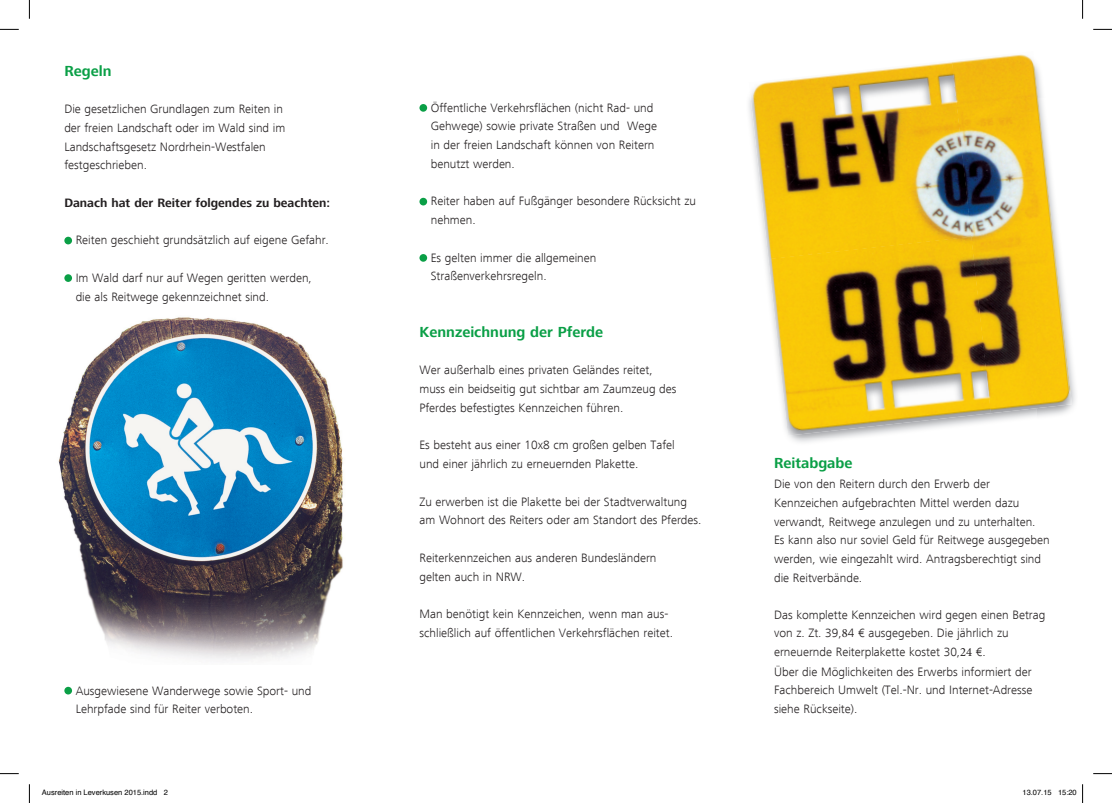
<style>
.page{position:relative;width:1112px;height:803px;background:#fff}
.page>*{position:absolute;margin:0;border:0;box-sizing:border-box;transform-origin:0 0}
.t1{font:700 15px "Frutiger Next LT";color:#0a9f46}
.t2{font:300 12.5px/18.8px "Frutiger Next LT";color:#231f20}
.t3{font:700 12.5px "Frutiger Next LT";color:#231f20}
.t4{font:7.5px "Helvetica";color:#000}
.s1{font-family:"Minion Pro";font-weight:400}
</style>
<div class="page">
<div style="left:64px;top:237px;width:8px;height:7px;background:#0a9f46;border-radius:50%"></div>
<div style="left:64px;top:274px;width:8px;height:8px;background:#0a9f46;border-radius:50%"></div>
<div style="left:64px;top:687px;width:8px;height:7px;background:#0a9f46;border-radius:50%"></div>
<div style="left:419px;top:104px;width:8px;height:8px;background:#0a9f46;border-radius:50%"></div>
<div style="left:419px;top:198px;width:8px;height:7px;background:#0a9f46;border-radius:50%"></div>
<div style="left:419px;top:254px;width:8px;height:8px;background:#0a9f46;border-radius:50%"></div>
<img style="left:58px;top:317px;width:285px;height:343px">
<img style="left:1036px;top:359px;width:39px;height:58px">
<img style="left:749px;top:62px;width:202px;height:197px">
<img style="left:951px;top:55px;width:120px;height:358px">
<img style="left:768px;top:236px;width:222px;height:200px">
<svg style="left:0;top:29px;width:19px;height:1px"></svg>
<svg style="left:1093px;top:29px;width:18px;height:1px"></svg>
<svg style="left:0;top:773px;width:19px;height:1px"></svg>
<svg style="left:1093px;top:773px;width:18px;height:1px"></svg>
<svg style="left:29px;top:0;width:1px;height:19px"></svg>
<svg style="left:29px;top:784px;width:1px;height:19px"></svg>
<svg style="left:1082px;top:0;width:1px;height:19px"></svg>
<svg style="left:1082px;top:784px;width:1px;height:19px"></svg>
<p class="t1" style="left:64px;top:62px;width:49px">Regeln</p>
<p class="t2" style="left:64px;top:100px;width:222px">Die gesetzlichen Grundlagen zum Reiten in der freien Landschaft oder im Wald sind im Landschaftsgesetz Nordrhein-Westfalen festgeschrieben.</p>
<p class="t3" style="left:64px;top:196px;width:267px">Danach hat der Reiter folgendes zu beachten:</p>
<p class="t2" style="left:76px;top:231px;width:255px">Reiten geschieht grundsätzlich auf eigene Gefahr.</p>
<p class="t2" style="left:76px;top:268px;width:238px">Im Wald darf nur auf Wegen geritten werden, die als Reitwege gekennzeichnet sind.</p>
<p class="t2" style="left:76px;top:681px;width:237px">Ausgewiesene Wanderwege sowie Sport- und<br>Lehrpfade sind für Reiter verboten.</p>
<p class="t2" style="left:430px;top:98px;width:228px">Öffentliche Verkehrsflächen (nicht Rad- und Gehwege) sowie private Straßen und Wege in der freien Landschaft können von Reitern benutzt werden.</p>
<p class="t2" style="left:430px;top:192px;width:267px">Reiter haben auf Fußgänger besondere Rücksicht zu nehmen.</p>
<p class="t2" style="left:430px;top:248px;width:167px">Es gelten immer die allgemeinen<br>Straßenverkehrsregeln.</p>
<p class="t1" style="left:419px;top:323px;width:185px">Kennzeichnung der Pferde</p>
<p class="t2" style="left:419px;top:361px;width:258px">Wer außerhalb eines privaten Geländes reitet, muss ein beidseitig gut sichtbar am Zaumzeug des<br>Pferdes befestigtes Kennzeichen führen.</p>
<p class="t2" style="left:419px;top:436px;width:257px">Es besteht aus einer 10x8 cm großen gelben Tafel und einer jährlich zu erneuernden Plakette.</p>
<p class="t2" style="left:419px;top:492px;width:283px">Zu erwerben ist die Plakette bei der Stadtverwaltung am Wohnort des Reiters oder am Standort des Pferdes.</p>
<p class="t2" style="left:419px;top:548px;width:238px">Reiterkennzeichen aus anderen Bundesländern gelten auch in NRW.</p>
<p class="t2" style="left:419px;top:604px;width:255px">Man benötigt kein Kennzeichen, wenn man aus&shy;schließlich auf öffentlichen Verkehrsflächen reitet.</p>
<p class="t1" style="left:773px;top:455px;width:80px">Reitabgabe</p>
<p class="t2" style="left:773px;top:474px;width:277px">Die von den Reitern durch den Erwerb der Kennzeichen aufgebrachten Mittel werden dazu verwandt, Reitwege anzulegen und zu unterhalten.<br>Es kann also nur soviel Geld für Reitwege ausgegeben werden, wie eingezahlt wird. Antragsberechtigt sind die Reitverbände.</p>
<p class="t2" style="left:773px;top:606px;width:273px">Das komplette Kennzeichen wird gegen einen Betrag von z. Zt. 39,<span class="s1">8</span>4 € ausgegeben. Die jährlich zu erneuernde Reiterplakette kostet 30,<span class="s1">24</span> €.<br>Über die Möglichkeiten des Erwerbs informiert der Fachbereich Umwelt (Tel.-Nr. und Internet-Adresse siehe Rückseite).</p>
<p class="t4" style="left:42px;top:787px;width:127px">Ausreiten in Leverkusen 2015.indd 2</p>
<p class="t4" style="left:1022px;top:787px;width:56px">13.07.15 15:20</p>
</div>
